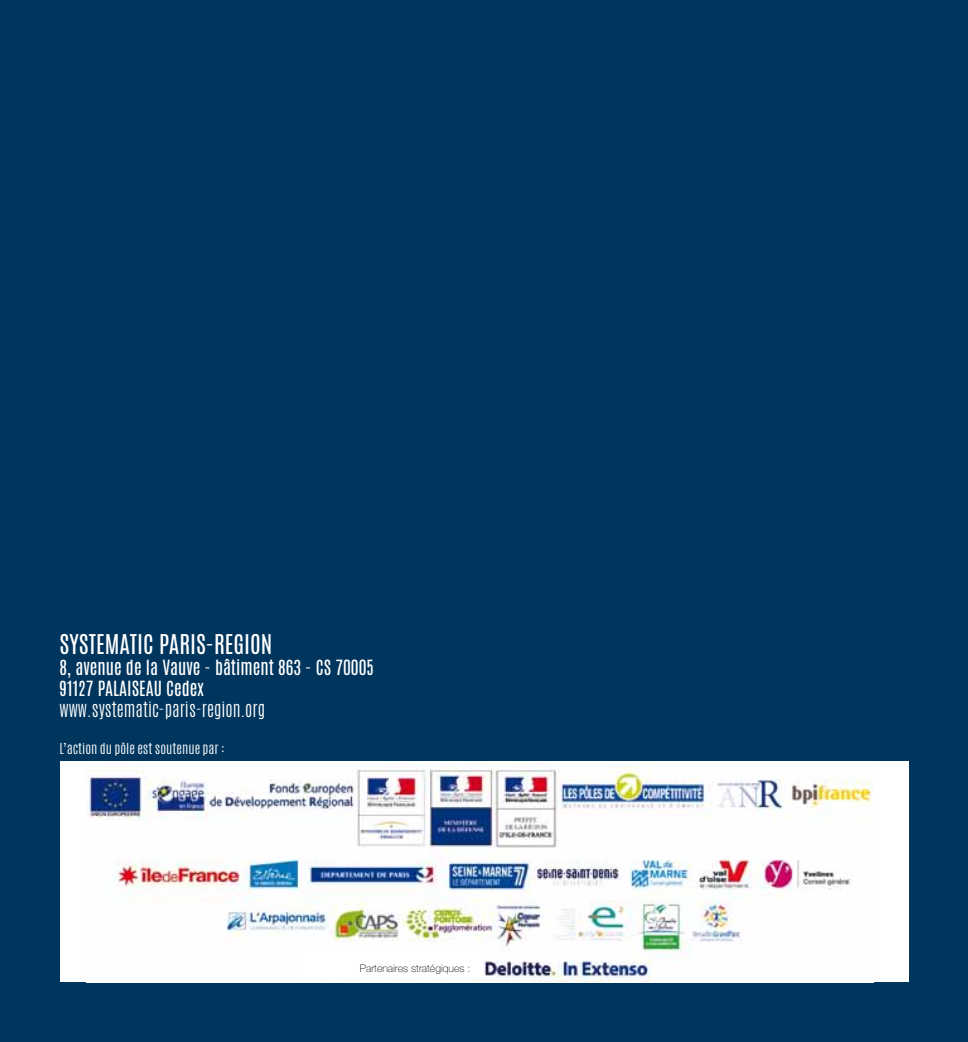
<style>
.page{position:relative;width:968px;height:1042px;background:#fff}
.page>*{position:absolute;margin:0;border:0;box-sizing:border-box;transform-origin:0 0}
.t1{font:22.75px "Antonio";color:#fff}
.t2{font:17.5px/21px "Antonio";color:#fff}
.t3{font:300 17.5px "Antonio";color:#fff}
.t4{font:300 12.6px "Antonio";color:#fff;scale:1.11 1}
.t5{font:100 10.5px "Helvetica Neue";color:#000}
</style>
<div class="page">
<div style="left:0;top:0;width:967px;height:1042px;background:#00365e"></div>
<div style="left:60px;top:761px;width:848px;height:221px;background:#fff"></div>
<img style="left:86px;top:761px;width:787px;height:221px">
<div style="left:297px;top:948px;width:186px;height:29px;background:#fff"></div>
<div style="left:305px;top:954px;width:170px;height:26px;background:#fff"></div>
<h1 class="t1" style="left:60px;top:627px;width:214px">SYSTEMATIC PARIS-REGION</h1>
<p class="t2" style="left:60px;top:657px;width:316px">8, avenue de la Vauve - bâtiment 863 - CS 70005<br>91127 PALAISEAU Cedex</p>
<p class="t3" style="left:60px;top:696px;width:207px">www.systematic-paris-region.org</p>
<p class="t4" style="left:60px;top:739px;width:150px">L’action du pôle est soutenue par :</p>
<p class="t5" style="left:360px;top:962px;width:112px">Partenaires stratégiques :</p>
</div>
